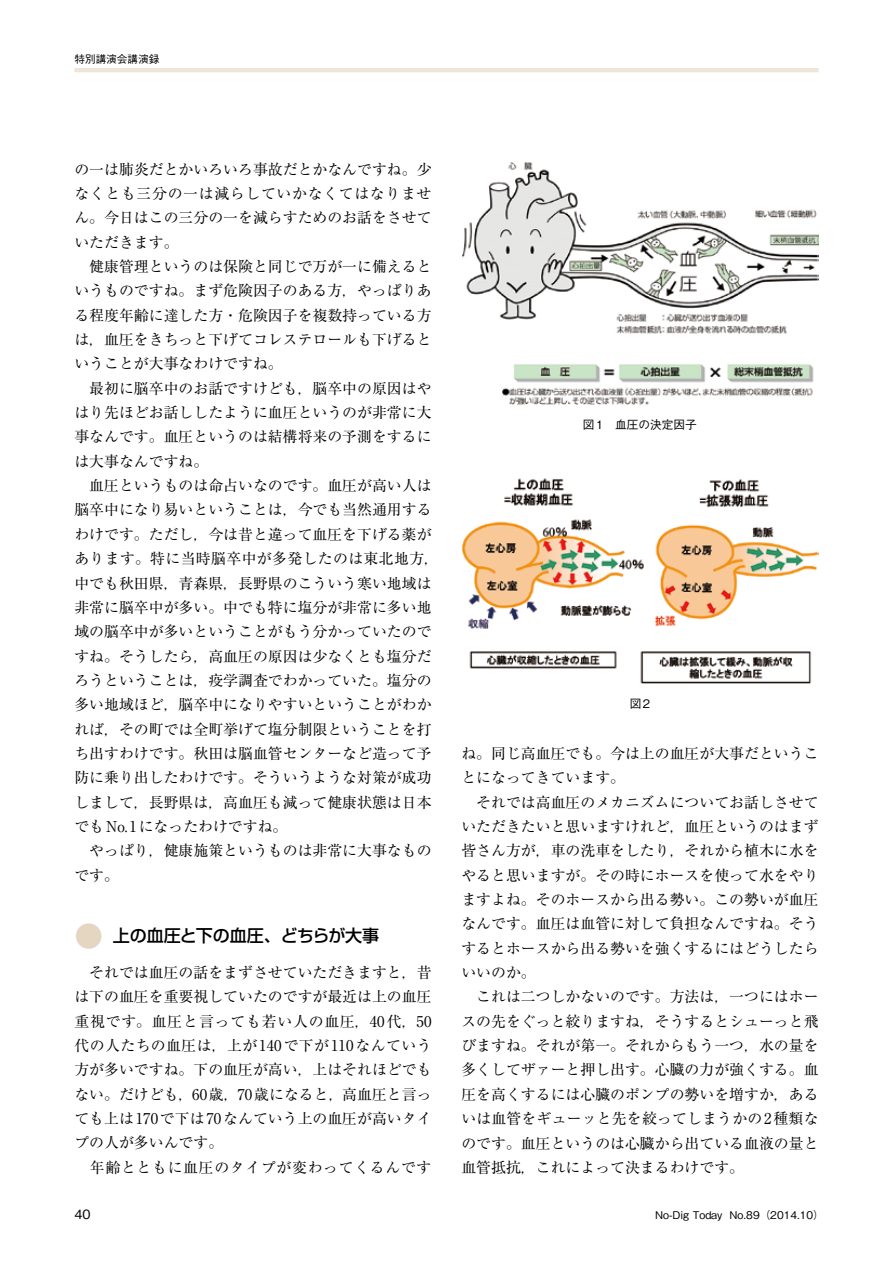
<style>
.page{position:relative;width:893px;height:1263px;background:#fff}
.page>*{position:absolute;margin:0;border:0;box-sizing:border-box;transform-origin:0 0}
.t1{font:500 16.95px "Shin Go Pro";color:#000}
.t2{font:14.85px/24.3px "Ryumin Pro";color:#000}
.t3{font:500 12.75px "Gothic BBB Pro";color:#000}
.t4{font:500 11.7px "Gothic BBB Pro";color:#000}
.t5{font:500 10.65px "Gothic BBB Pro";color:#000}
.s1{font-size:28.65px;color:#e5d6c2}
</style>
<div class="page">
<hr style="left:74px;top:68px;width:745px;height:4px;background:#eee4d7">
<img style="left:462px;top:478px;width:357px;height:205px">
<img style="left:462px;top:162px;width:357px;height:243px">
<p class="t5" style="left:74px;top:50px;width:87px">特別講演会講演録</p>
<p class="t2" style="left:74px;top:156px;width:366px">の一は肺炎だとかいろいろ事故だとかなんですね。少なくとも三分の一は減らしていかなくてはなりません。今日はこの三分の一を減らすためのお話をさせていただきます。<br>　健康管理というのは保険と同じで万が一に備えるというものですね。まず危険因子のある方，やっぱりある程度年齢に達した方・危険因子を複数持っている方は，血圧をきちっと下げてコレステロールも下げるということが大事なわけですね。<br>　最初に脳卒中のお話ですけども，脳卒中の原因はやはり先ほどお話ししたように血圧というのが非常に大事なんです。血圧というのは結構将来の予測をするには大事なんですね。<br>　血圧というものは命占いなのです。血圧が高い人は脳卒中になり易いということは，今でも当然通用するわけです。ただし，今は昔と違って血圧を下げる薬があります。特に当時脳卒中が多発したのは東北地方，中でも秋田県，青森県，長野県のこういう寒い地域は非常に脳卒中が多い。中でも特に塩分が非常に多い地域の脳卒中が多いということがもう分かっていたのですね。そうしたら，高血圧の原因は少なくとも塩分だろうということは，疫学調査でわかっていた。塩分の多い地域ほど，脳卒中になりやすいということがわかれば，その町では全町挙げて塩分制限ということを打ち出すわけです。秋田は脳血管センターなど造って予防に乗り出したわけです。そういうような対策が成功しまして，長野県は，高血圧も減って健康状態は日本でもNo.1になったわけですね。<br>　やっぱり，健康施策というものは非常に大事なものです。</p>
<p class="t1" style="left:74px;top:922px;width:306px"><span class="s1">●</span> 上の血圧と下の血圧、どちらが大事</p>
<p class="t2" style="left:74px;top:959px;width:359px">　それでは血圧の話をまずさせていただきますと，昔は下の血圧を重要視していたのですが最近は上の血圧重視です。血圧と言っても若い人の血圧，40代，50代の人たちの血圧は，上が140で下が110なんていう方が多いですね。下の血圧が高い，上はそれほどでもない。だけども，60歳，70歳になると，高血圧と言っても上は170で下は70なんていう上の血圧が高いタイプの人が多いんです。<br>　年齢とともに血圧のタイプが変わってくるんです</p>
<p class="t4" style="left:583px;top:415px;width:116px">図1　血圧の決定因子</p>
<p class="t4" style="left:630px;top:694px;width:22px">図2</p>
<p class="t2" style="left:461px;top:740px;width:359px">ね。同じ高血圧でも。今は上の血圧が大事だということになってきています。<br>　それでは高血圧のメカニズムについてお話しさせていただきたいと思いますけれど，血圧というのはまず皆さん方が，車の洗車をしたり，それから植木に水をやると思いますが。その時にホースを使って水をやりますよね。そのホースから出る勢い。この勢いが血圧なんです。血圧は血管に対して負担なんですね。そうするとホースから出る勢いを強くするにはどうしたらいいのか。<br>　これは二つしかないのです。方法は，一つにはホースの先をぐっと絞りますね，そうするとシューっと飛びますね。それが第一。それからもう一つ，水の量を多くしてザァーと押し出す。心臓の力が強くする。血圧を高くするには心臓のポンプの勢いを増すか，あるいは血管をギューッと先を絞ってしまうかの2種類なのです。血圧というのは心臓から出ている血液の量と血管抵抗，これによって決まるわけです。</p>
<p class="t3" style="left:74px;top:1204px;width:18px">40</p>
<p class="t5" style="left:655px;top:1206px;width:170px">No-Dig Today No.89（2014.10）</p>
</div>
